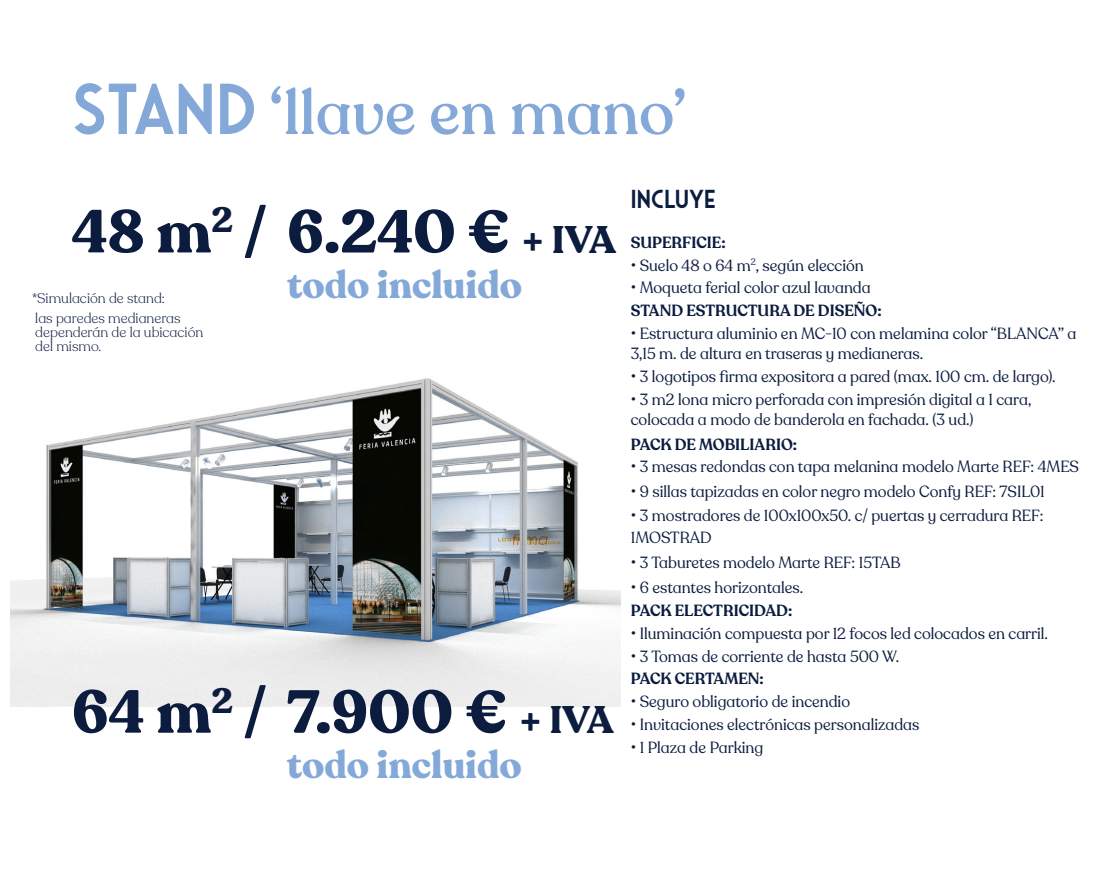
<style>
.page{position:relative;width:1106px;height:879px;background:#fff}
.page>*{position:absolute;margin:0;border:0;box-sizing:border-box;transform-origin:0 0}
.t1{font:500 62px "Recoleta Alt";color:#84a9d8}
.t2{font:700 60px "Recoleta Alt";color:#0b1c3f}
.t3{font:700 38px "Recoleta Alt";color:#84a9d8}
.t4{font:600 26px "Saveur Sans";color:#0b1c3f}
.t5{font:16px/20px "Recoleta Alt";color:#0b1c3f}
.t6{font:600 16px "Recoleta Alt";color:#0b1c3f}
.t7{font:300 14px/14px "Recoleta Alt";color:#0b1c3f}
.s1{font-family:"Saveur Sans";font-weight:600;font-size:72px}
.s2{font-size:38px}
</style>
<div class="page">
<img style="left:10px;top:378px;width:611px;height:328px">
<hr style="left:1105px;top:0;width:1px;height:589px;background:#84a9d8">
<hr style="left:1105px;top:476px;width:1px;height:403px;background:#0b1c3f">
<p class="t1" style="left:72px;top:74px;width:615px"><span class="s1">STAND</span> ‘llave en mano’</p>
<p class="t2" style="left:72px;top:193px;width:545px">48 m<sup>2</sup> / 6.240 € <span class="s2">+ IVA</span></p>
<p class="t7" style="left:32px;top:291px;width:134px">*Simulación de stand:</p>
<p class="t3" style="left:287px;top:261px;width:236px">todo incluido</p>
<p class="t7" style="left:35px;top:311px;width:169px">las paredes medianeras dependerán de la ubicación del mismo.</p>
<p class="t2" style="left:72px;top:673px;width:543px">64 m<sup>2</sup> / 7.900 € <span class="s2">+ IVA</span></p>
<p class="t3" style="left:287px;top:741px;width:236px">todo incluido</p>
<p class="t4" style="left:631px;top:185px;width:87px">INCLUYE</p>
<p class="t6" style="left:631px;top:232px;width:96px">SUPERFICIE:</p>
<p class="t5" style="left:631px;top:255px;width:234px">• Suelo 48 o 64 m<sup>2</sup>, según elección</p>
<p class="t5" style="left:631px;top:278px;width:241px">• Moqueta ferial color azul lavanda</p>
<p class="t6" style="left:631px;top:301px;width:252px">STAND ESTRUCTURA DE DISEÑO:</p>
<p class="t5" style="left:631px;top:324px;width:447px">• Estructura aluminio en MC-10 con melamina color “BLANCA” a<br>3,15 m. de altura en traseras y medianeras.</p>
<p class="t5" style="left:631px;top:367px;width:426px">• 3 logotipos firma expositora a pared (max. 100 cm. de largo).</p>
<p class="t5" style="left:631px;top:389px;width:402px">• 3 m2 lona micro perforada con impresión digital a 1 cara, colocada a modo de banderola en fachada. (3 ud.)</p>
<p class="t6" style="left:631px;top:434px;width:168px">PACK DE MOBILIARIO:</p>
<p class="t5" style="left:631px;top:456px;width:450px">• 3 mesas redondas con tapa melanina modelo Marte REF: 4MES</p>
<p class="t5" style="left:631px;top:481px;width:415px">• 9 sillas tapizadas en color negro modelo Confy REF: 7SIL01</p>
<p class="t5" style="left:631px;top:505px;width:414px;line-height:22px">• 3 mostradores de 100x100x50. c/ puertas y cerradura REF:<br>1MOSTRAD</p>
<p class="t5" style="left:631px;top:553px;width:271px">• 3 Taburetes modelo Marte REF: 15TAB</p>
<p class="t5" style="left:631px;top:578px;width:174px">• 6 estantes horizontales.</p>
<p class="t6" style="left:631px;top:600px;width:163px">PACK ELECTRICIDAD:</p>
<p class="t5" style="left:631px;top:623px;width:419px">• Iluminación compuesta por 12 focos led colocados en carril.</p>
<p class="t5" style="left:631px;top:646px;width:270px">• 3 Tomas de corriente de hasta 500 W.</p>
<p class="t6" style="left:631px;top:669px;width:135px">PACK CERTAMEN:</p>
<p class="t5" style="left:631px;top:692px;width:221px">• Seguro obligatorio de incendio</p>
<p class="t5" style="left:631px;top:715px;width:290px">• Invitaciones electrónicas personalizadas</p>
<p class="t5" style="left:631px;top:737px;width:134px">• 1 Plaza de Parking</p>
</div>
